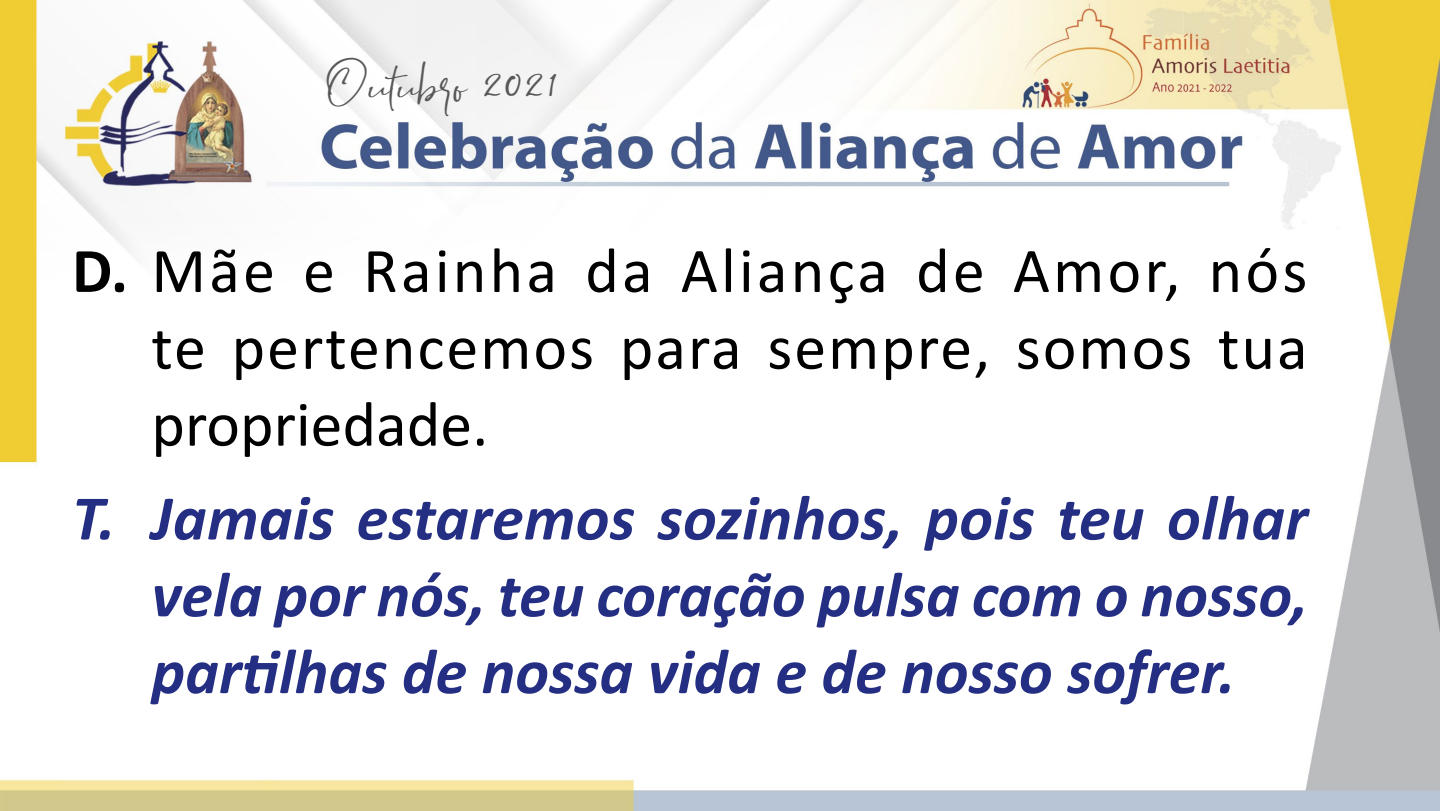
<style>
.page{position:relative;width:1440px;height:811px;background:#fff}
.page>*{position:absolute;margin:0;border:0;box-sizing:border-box;transform-origin:0 0}
.t1{font:italic 700 64px/76.8px "Calibri";color:#242f83;text-align:justify}
.t2{font:64px/76.8px "Calibri";letter-spacing:.03em;color:#000;text-align:justify}
.t3{font:34px "Southnis";color:#57585a}
.s1{font-weight:700}
</style>
<div class="page">
<img style="left:0;top:0;width:1440px;height:811px">
<p class="t3" style="left:326px;top:64px;width:235px">Outubro 2021</p>
<p class="t2" style="left:151px;top:229px;width:1158px;text-indent:-79px"><span class="s1">D.</span> Mãe e Rainha da Aliança de Amor, nós te pertencemos para sempre, somos tua propriedade.</p>
<p class="t1" style="left:151px;top:477px;width:1158px;text-indent:-79px">T. Jamais estaremos sozinhos, pois teu olhar vela por nós, teu coração pulsa com o nosso, partilhas de nossa vida e de nosso sofrer.</p>
</div>
